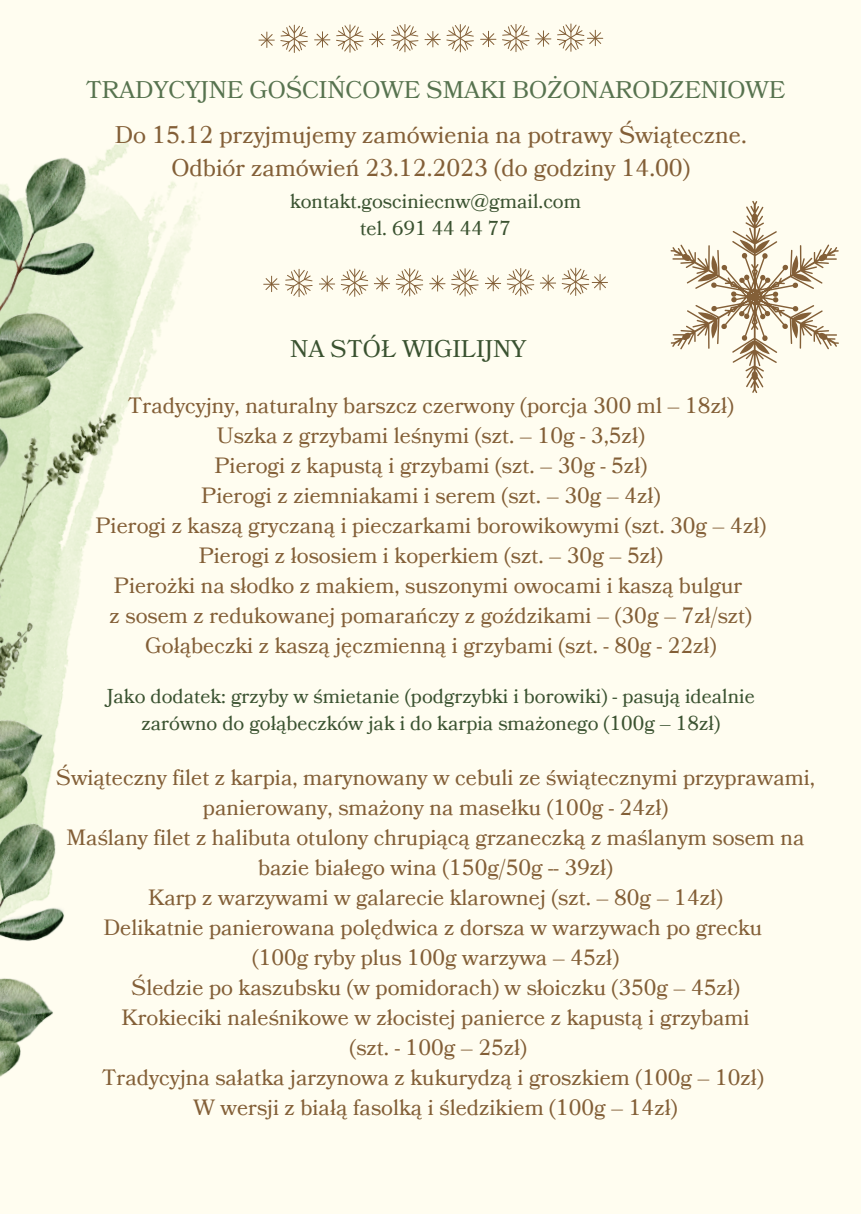
<style>
.page{position:relative;width:861px;height:1214px;background:#fff}
.page>*{position:absolute;margin:0;border:0;box-sizing:border-box;transform-origin:0 0}
.t1{font:24px/33px "Bookmania";color:#835f37;text-align:center}
.t2{font:24px "Bookmania";color:#57734f}
.t3{font:24px "Bookmania";color:#3a5230}
.t4{font:22px/30px "Bookmania";color:#835f37;text-align:center}
.t5{font:20px/27px "Bookmania";color:#3a5230;text-align:center}
</style>
<div class="page">
<div style="left:0;top:0;width:861px;height:1213px;background:#fffdf0"></div>
<img style="left:103px;top:140px;width:97px;height:301px">
<img style="left:0;top:372px;width:118px;height:331px">
<img style="left:0;top:158px;width:103px;height:390px">
<img style="left:0;top:703px;width:64px;height:374px">
<svg style="left:429px;top:275px;width:16px;height:16px"></svg>
<svg style="left:451px;top:268px;width:28px;height:28px"></svg>
<svg style="left:485px;top:275px;width:16px;height:16px"></svg>
<svg style="left:507px;top:268px;width:27px;height:28px"></svg>
<svg style="left:540px;top:274px;width:16px;height:17px"></svg>
<svg style="left:562px;top:268px;width:46px;height:28px"></svg>
<svg style="left:263px;top:276px;width:16px;height:16px"></svg>
<svg style="left:285px;top:269px;width:28px;height:28px"></svg>
<svg style="left:319px;top:275px;width:16px;height:17px"></svg>
<svg style="left:341px;top:268px;width:27px;height:29px"></svg>
<svg style="left:374px;top:275px;width:16px;height:16px"></svg>
<svg style="left:396px;top:268px;width:27px;height:28px"></svg>
<svg style="left:425px;top:24px;width:49px;height:28px"></svg>
<svg style="left:480px;top:31px;width:16px;height:16px"></svg>
<svg style="left:502px;top:24px;width:49px;height:28px"></svg>
<svg style="left:557px;top:24px;width:46px;height:28px"></svg>
<svg style="left:259px;top:25px;width:49px;height:28px"></svg>
<svg style="left:314px;top:31px;width:16px;height:17px"></svg>
<svg style="left:336px;top:24px;width:49px;height:29px"></svg>
<svg style="left:391px;top:24px;width:27px;height:28px"></svg>
<svg style="left:671px;top:201px;width:168px;height:192px"></svg>
<p class="t2" style="left:86px;top:74px;width:701px">TRADYCYJNE GOŚCIŃCOWE SMAKI BOŻONARODZENIOWE</p>
<p class="t1" style="left:115px;top:119px;width:633px">Do 15.12 przyjmujemy zamówienia na potrawy Świąteczne.<br>Odbiór zamówień 23.12.2023 (do godziny 14.00)</p>
<h2 class="t5" style="left:290px;top:188px;width:293px">kontakt.gosciniecnw@gmail.com</h2>
<p class="t5" style="left:360px;top:215px;width:152px">tel. 691 44 44 77</p>
<p class="t3" style="left:290px;top:333px;width:238px">NA STÓŁ WIGILIJNY</p>
<p class="t4" style="left:95px;top:391px;width:672px">Tradycyjny, naturalny barszcz czerwony (porcja 300 ml – 18zł)<br>Uszka z grzybami leśnymi (szt. – 10g - 3,5zł)<br>Pierogi z kapustą i grzybami (szt. – 30g - 5zł)<br>Pierogi z ziemniakami i serem (szt. – 30g – 4zł)<br>Pierogi z kaszą gryczaną i pieczarkami borowikowymi (szt. 30g – 4zł)<br>Pierogi z łososiem i koperkiem (szt. – 30g – 5zł)<br>Pierożki na słodko z makiem, suszonymi owocami i kaszą bulgur<br>z sosem z redukowanej pomarańczy z goździkami – (30g – 7zł/szt)<br>Gołąbeczki z kaszą jęczmienną i grzybami (szt. - 80g - 22zł)</p>
<p class="t5" style="left:107px;top:683px;width:650px">Jako dodatek: grzyby w śmietanie (podgrzybki i borowiki) - pasują idealnie zarówno do gołąbeczków jak i do karpia smażonego (100g – 18zł)</p>
<h1 class="t4" style="left:56px;top:763px;width:761px">Świąteczny filet z karpia, marynowany w cebuli ze świątecznymi przyprawami, panierowany, smażony na masełku (100g - 24zł)<br>Maślany filet z halibuta otulony chrupiącą grzaneczką z maślanym sosem na bazie białego wina (150g/50g -- 39zł)<br>Karp z warzywami w galarecie klarownej (szt. – 80g – 14zł)<br>Delikatnie panierowana polędwica z dorsza w warzywach po grecku<br>(100g ryby plus 100g warzywa – 45zł)<br>Śledzie po kaszubsku (w pomidorach) w słoiczku (350g – 45zł)<br>Krokieciki naleśnikowe w złocistej panierce z kapustą i grzybami<br>(szt. - 100g – 25zł)<br>Tradycyjna sałatka jarzynowa z kukurydzą i groszkiem (100g – 10zł)<br>W wersji z białą fasolką i śledzikiem (100g – 14zł)</h1>
</div>
